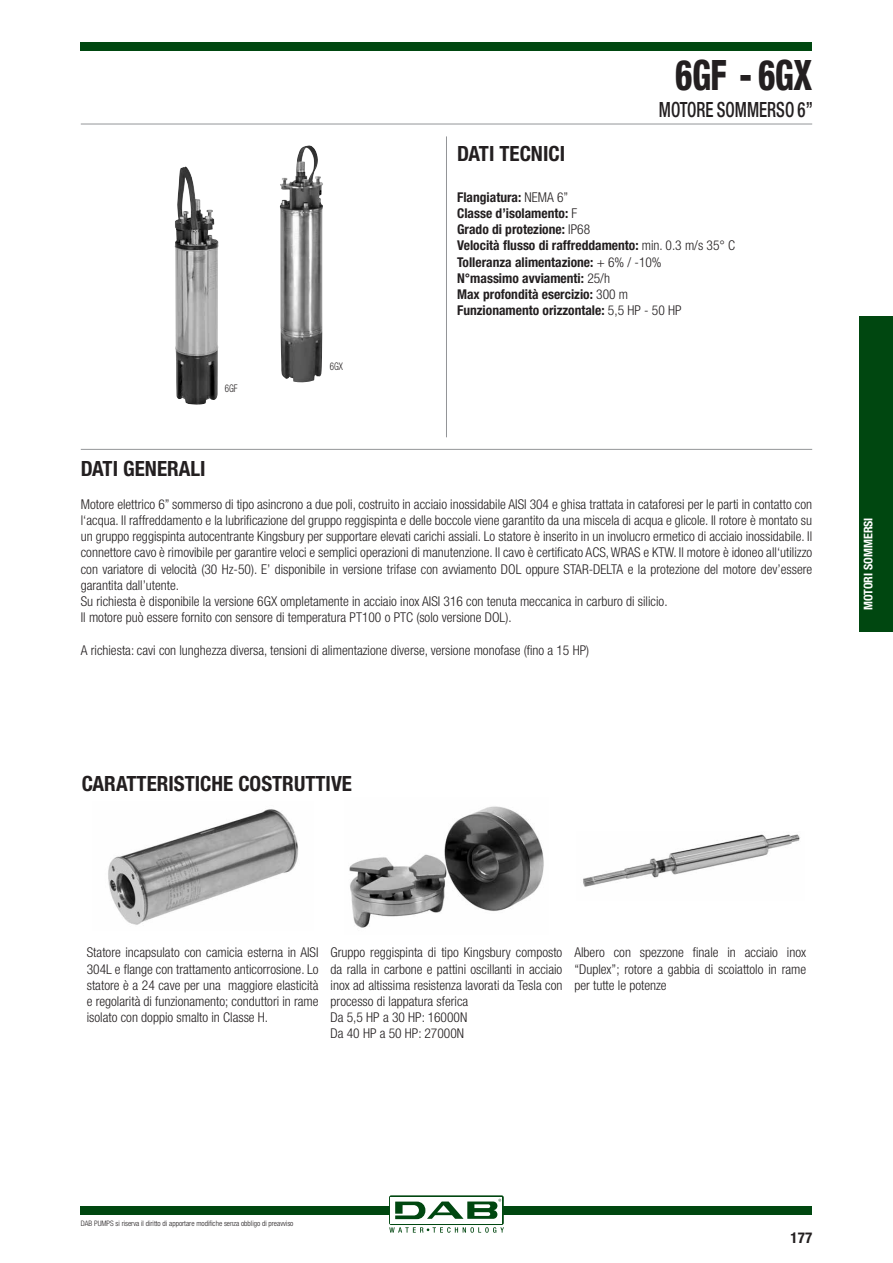
<style>
.page{position:relative;width:893px;height:1263px;background:#fff}
.page>*{position:absolute;margin:0;border:0;box-sizing:border-box;transform-origin:0 0}
.t1{font:800 condensed 42px "Helvetica Neue LT";letter-spacing:-.01em;color:#231f20;scale:.8 1}
.t2{font:700 condensed 21px "Helvetica Neue LT";color:#231f20}
.t3{font:500 condensed 21px "Helvetica Neue LT";color:#231f20;scale:.8 1}
.t4{font:700 condensed 15px "Helvetica Neue LT";color:#231f20}
.t5{font:300 condensed 13.5px/16.2px "Helvetica Neue LT";color:#231f20}
.t6{font:700 condensed 13.5px/16.2px "Helvetica Neue LT";color:#231f20}
.t7{font:700 condensed 12px "Helvetica Neue LT";color:#fff}
.t8{font:300 condensed 10.5px "Helvetica Neue LT";color:#231f20;scale:.85 1}
.t9{font:300 condensed 7.5px "Helvetica Neue LT";color:#231f20}
.s1{font-weight:300}
</style>
<div class="page">
<div style="left:81px;top:43px;width:731px;height:8px;background:#004710"></div>
<div style="left:81px;top:1206px;width:731px;height:9px;background:#004710"></div>
<div style="left:389px;top:1195px;width:115px;height:30px;background:linear-gradient(to right,#fff,#fff);border-radius:2px"></div>
<div style="left:391px;top:1197px;width:111px;height:26px;background:#fff"></div>
<svg style="left:389px;top:1227px;width:115px;height:6px"></svg>
<svg style="left:395px;top:1199px;width:106px;height:20px"></svg>
<div style="left:859px;top:316px;width:34px;height:315px;background:#004710"></div>
<hr style="left:81px;top:449px;width:731px;height:1px;background:#939598">
<hr style="left:446px;top:136px;width:1px;height:301px;background:#939598">
<hr style="left:81px;top:124px;width:731px;height:1px;background:#939598">
<img style="left:175px;top:166px;width:44px;height:239px">
<img style="left:280px;top:146px;width:43px;height:236px">
<img style="left:108px;top:809px;width:191px;height:116px">
<img style="left:349px;top:806px;width:195px;height:122px">
<img style="left:583px;top:834px;width:217px;height:53px">
<h1 class="t1" style="left:675px;top:49px;width:173px">6GF - 6GX</h1>
<h2 class="t3" style="left:659px;top:97px;width:194px">MOTORE SOMMERSO 6”</h2>
<p class="t8" style="left:225px;top:383px;width:17px">6GF</p>
<p class="t8" style="left:330px;top:361px;width:17px">6GX</p>
<h2 class="t2" style="left:457px;top:141px;width:110px">DATI TECNICI</h2>
<p class="t6" style="left:457px;top:189px;width:279px">Flangiatura: <span class="s1">NEMA 6”<br></span>Classe d’isolamento: <span class="s1">F<br></span>Grado di protezione: <span class="s1">IP68<br></span>Velocità flusso di raffreddamento: <span class="s1">min. 0.3 m/s 35° C<br></span>Tolleranza alimentazione: <span class="s1">+ 6% / -10%<br></span>N°massimo avviamenti: <span class="s1">25/h<br></span>Max profondità esercizio: <span class="s1">300 m<br></span>Funzionamento orizzontale: <span class="s1">5,5 HP - 50 HP</span></p>
<h2 class="t2" style="left:81px;top:456px;width:126px">DATI GENERALI</h2>
<p class="t5" style="left:81px;top:496px;width:733px">Motore elettrico 6” sommerso di tipo asincrono a due poli, costruito in acciaio inossidabile AISI 304 e ghisa trattata in cataforesi per le parti in contatto con l‘acqua. Il raffreddamento e la lubrificazione del gruppo reggispinta e delle boccole viene garantito da una miscela di acqua e glicole. Il rotore è montato su un gruppo reggispinta autocentrante Kingsbury per supportare elevati carichi assiali. Lo statore è inserito in un involucro ermetico di acciaio inossidabile. Il connettore cavo è rimovibile per garantire veloci e semplici operazioni di manutenzione. Il cavo è certificato ACS, WRAS e KTW. Il motore è idoneo all‘utilizzo con variatore di velocità (30 Hz-50). E’ disponibile in versione trifase con avviamento DOL oppure STAR-DELTA e la protezione del motore dev’essere garantita dall’utente.<br>Su richiesta è disponibile la versione 6GX ompletamente in acciaio inox AISI 316 con tenuta meccanica in carburo di silicio.<br>Il motore può essere fornito con sensore di temperatura PT100 o PTC (solo versione DOL).</p>
<p class="t5" style="left:81px;top:642px;width:510px">A richiesta: cavi con lunghezza diversa, tensioni di alimentazione diverse, versione monofase (fino a 15 HP)</p>
<h2 class="t2" style="left:82px;top:771px;width:272px">CARATTERISTICHE COSTRUTTIVE</h2>
<p class="t7" style="left:861px;top:610px;width:94px;rotate:-90deg">MOTORI SOMMERSI</p>
<p class="t5" style="left:87px;top:944px;width:233px;text-align:justify">Statore incapsulato con camicia esterna in AISI 304L e flange con trattamento anticorrosione. Lo statore è a 24 cave per una maggiore elasticità e regolarità di funzionamento; conduttori in rame isolato con doppio smalto in Classe H.</p>
<p class="t5" style="left:331px;top:944px;width:233px">Gruppo reggispinta di tipo Kingsbury composto da ralla in carbone e pattini oscillanti in acciaio inox ad altissima resistenza lavorati da Tesla con processo di lappatura sferica<br>Da 5,5 HP a 30 HP: 16000N<br>Da 40 HP a 50 HP: 27000N</p>
<p class="t5" style="left:574px;top:944px;width:233px;text-align:justify">Albero con spezzone finale in acciaio inox “Duplex”; rotore a gabbia di scoiattolo in rame per tutte le potenze</p>
<p class="t9" style="left:81px;top:1219px;width:214px">DAB PUMPS si riserva il diritto di apportare modifiche senza obbligo di preavviso</p>
<p class="t4" style="left:791px;top:1228px;width:23px">177</p>
</div>
